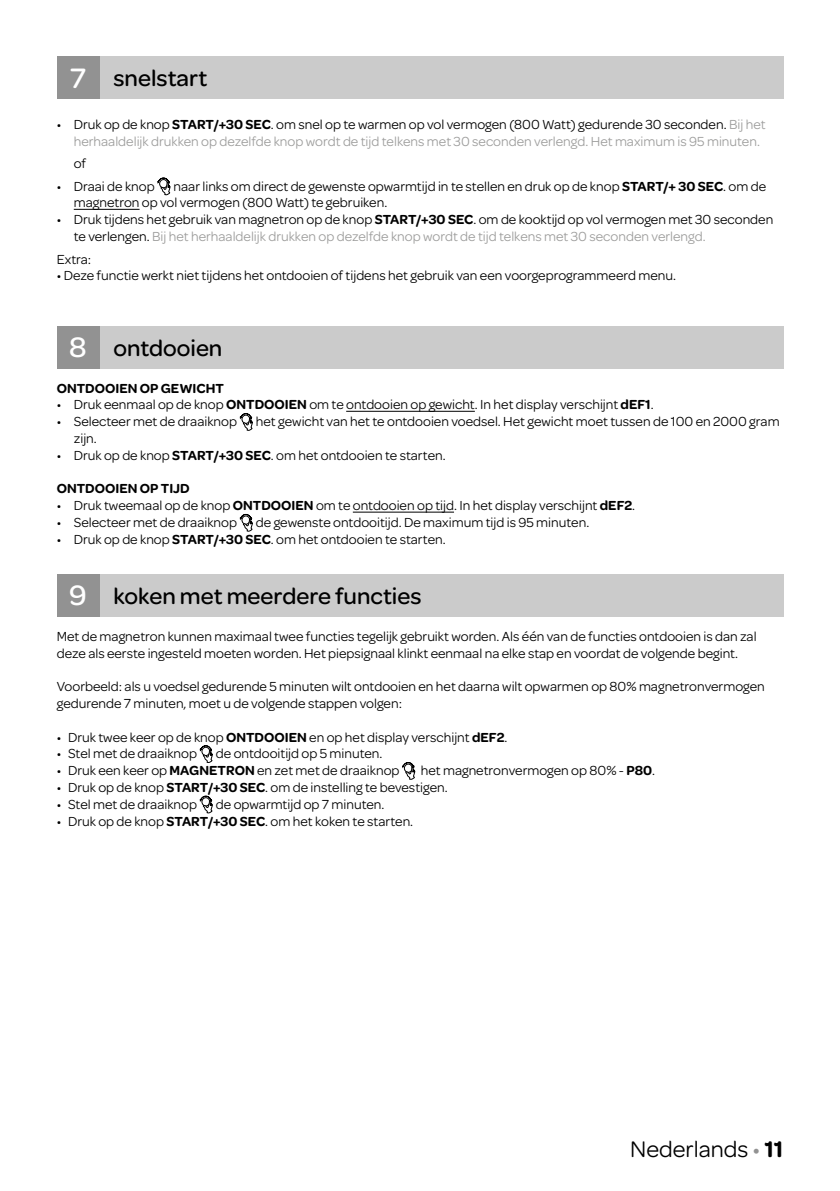
<style>
.page{position:relative;width:840px;height:1191px;background:#fff}
.page>*{position:absolute;margin:0;border:0;box-sizing:border-box;transform-origin:0 0}
.t1{font:500 24px "Omnes";color:#000}
.t2{font:24px "Omnes";color:#000}
.t3{font:14px/16.8px "Omnes";color:#000}
.t4{font:14px/16.8px "Omnes";color:#9d9d9c}
.t5{font:600 14px "Omnes";color:#000}
.s1{font-size:30px;color:#fff}
.s2{color:#000}
.s3{font-weight:600;color:#000}
.s4{font-weight:600}
.s5{color:#9d9d9c}
.s6{color:#929292}
</style>
<div class="page">
<div style="left:83px;top:57px;width:699px;height:42px;background:#cbcbcb"></div>
<div style="left:57px;top:57px;width:42px;height:42px;background:#929292"></div>
<hr style="left:74px;top:209px;width:65px;height:1px;background:#000">
<svg style="left:157px;top:178px;width:13px;height:18px"></svg>
<div style="left:83px;top:326px;width:699px;height:43px;background:#cbcbcb"></div>
<div style="left:57px;top:326px;width:42px;height:43px;background:#929292"></div>
<hr style="left:346px;top:411px;width:128px;height:1px;background:#000">
<hr style="left:352px;top:512px;width:102px;height:1px;background:#000">
<svg style="left:239px;top:413px;width:13px;height:18px"></svg>
<svg style="left:239px;top:514px;width:13px;height:18px"></svg>
<div style="left:83px;top:574px;width:699px;height:43px;background:#cbcbcb"></div>
<div style="left:57px;top:574px;width:42px;height:43px;background:#929292"></div>
<svg style="left:199px;top:745px;width:13px;height:18px"></svg>
<svg style="left:402px;top:762px;width:13px;height:18px"></svg>
<svg style="left:199px;top:796px;width:13px;height:18px"></svg>
<h1 class="t1" style="left:70px;top:62px;width:139px"><span class="s1">7</span> snelstart</h1>
<p class="t4" style="left:74px;top:115px;width:693px;text-indent:-17px"><span class="s2">• Druk op de knop</span> <span class="s3">START/+30 SEC</span><span class="s2">. om snel op te warmen op vol vermogen (800 Watt) gedurende 30 seconden.</span> Bij het herhaaldelijk drukken op dezelfde knop wordt de tijd telkens met 30 seconden verlengd. Het maximum is 95 minuten.</p>
<p class="t3" style="left:74px;top:154px;width:14px">of</p>
<p class="t3" style="left:57px;top:177px;width:99px">• Draai de knop</p>
<p class="t3" style="left:74px;top:177px;width:693px;text-indent:100px">naar links om direct de gewenste opwarmtijd in te stellen en druk op de knop <span class="s4">START/+ 30 SEC</span>. om de magnetron op vol vermogen (800 Watt) te gebruiken.</p>
<p class="t3" style="left:74px;top:210px;width:700px;text-indent:-17px">• Druk tijdens het gebruik van magnetron op de knop <span class="s4">START/+30 SEC</span>. om de kooktijd op vol vermogen met 30 seconden te verlengen. <span class="s5">Bij het herhaaldelijk drukken op dezelfde knop wordt de tijd telkens met 30 seconden verlengd.</span></p>
<p class="t3" style="left:57px;top:250px;width:36px">Extra:</p>
<p class="t3" style="left:57px;top:266px;width:620px">• Deze functie werkt niet tijdens het ontdooien of tijdens het gebruik van een voorgeprogrammeerd menu.</p>
<h1 class="t1" style="left:69px;top:331px;width:155px"><span class="s1">8</span> ontdooien</h1>
<p class="t5" style="left:57px;top:378px;width:168px">ONTDOOIEN OP GEWICHT</p>
<p class="t3" style="left:57px;top:395px;width:598px">• Druk eenmaal op de knop <span class="s4">ONTDOOIEN</span> om te ontdooien op gewicht. In het display verschijnt <span class="s4">dEF1</span>.</p>
<p class="t3" style="left:57px;top:412px;width:182px">• Selecteer met de draaiknop</p>
<p class="t3" style="left:256px;top:412px;width:525px">het gewicht van het te ontdooien voedsel. Het gewicht moet tussen de 100 en 2000 gram</p>
<p class="t3" style="left:74px;top:429px;width:25px">zijn.</p>
<p class="t3" style="left:57px;top:446px;width:390px">• Druk op de knop <span class="s4">START/+30 SEC</span>. om het ontdooien te starten.</p>
<p class="t5" style="left:57px;top:479px;width:134px">ONTDOOIEN OP TIJD</p>
<p class="t3" style="left:57px;top:496px;width:579px">• Druk tweemaal op de knop <span class="s4">ONTDOOIEN</span> om te ontdooien op tijd. In het display verschijnt <span class="s4">dEF2</span>.</p>
<p class="t3" style="left:57px;top:513px;width:182px">• Selecteer met de draaiknop</p>
<p class="t3" style="left:256px;top:513px;width:335px">de gewenste ontdooitijd. De maximum tijd is 95 minuten.</p>
<p class="t3" style="left:57px;top:530px;width:390px">• Druk op de knop <span class="s4">START/+30 SEC</span>. om het ontdooien te starten.</p>
<h1 class="t1" style="left:69px;top:579px;width:353px"><span class="s1">9</span> koken met meerdere functies</h1>
<p class="t3" style="left:57px;top:627px;width:701px">Met de magnetron kunnen maximaal twee functies tegelijk gebruikt worden. Als één van de functies ontdooien is dan zal deze als eerste ingesteld moeten worden. Het piepsignaal klinkt eenmaal na elke stap en voordat de volgende begint.</p>
<p class="t3" style="left:57px;top:677px;width:709px">Voorbeeld: als u voedsel gedurende 5 minuten wilt ontdooien en het daarna wilt opwarmen op 80% magnetronvermogen gedurende 7 minuten, moet u de volgende stappen volgen:</p>
<p class="t3" style="left:57px;top:727px;width:452px">• Druk twee keer op de knop <span class="s4">ONTDOOIEN</span> en op het display verschijnt <span class="s4">dEF2</span>.</p>
<p class="t3" style="left:57px;top:744px;width:142px">• Stel met de draaiknop</p>
<p class="t3" style="left:216px;top:744px;width:168px">de ontdooitijd op 5 minuten.</p>
<p class="t3" style="left:57px;top:761px;width:344px">• Druk een keer op <span class="s4">MAGNETRON</span> en zet met de draaiknop</p>
<p class="t3" style="left:420px;top:761px;width:236px">het magnetronvermogen op 80% - <span class="s4">P80</span>.</p>
<p class="t3" style="left:57px;top:778px;width:392px">• Druk op de knop <span class="s4">START/+30 SEC</span>. om de instelling te bevestigen.</p>
<p class="t3" style="left:57px;top:795px;width:142px">• Stel met de draaiknop</p>
<p class="t3" style="left:216px;top:795px;width:170px">de opwarmtijd op 7 minuten.</p>
<p class="t3" style="left:57px;top:811px;width:358px">• Druk op de knop <span class="s4">START/+30 SEC</span>. om het koken te starten.</p>
<h1 class="t2" style="left:629px;top:1132px;width:154px">Nederlands <span class="s6">•</span> <span class="s4">11</span></h1>
</div>
